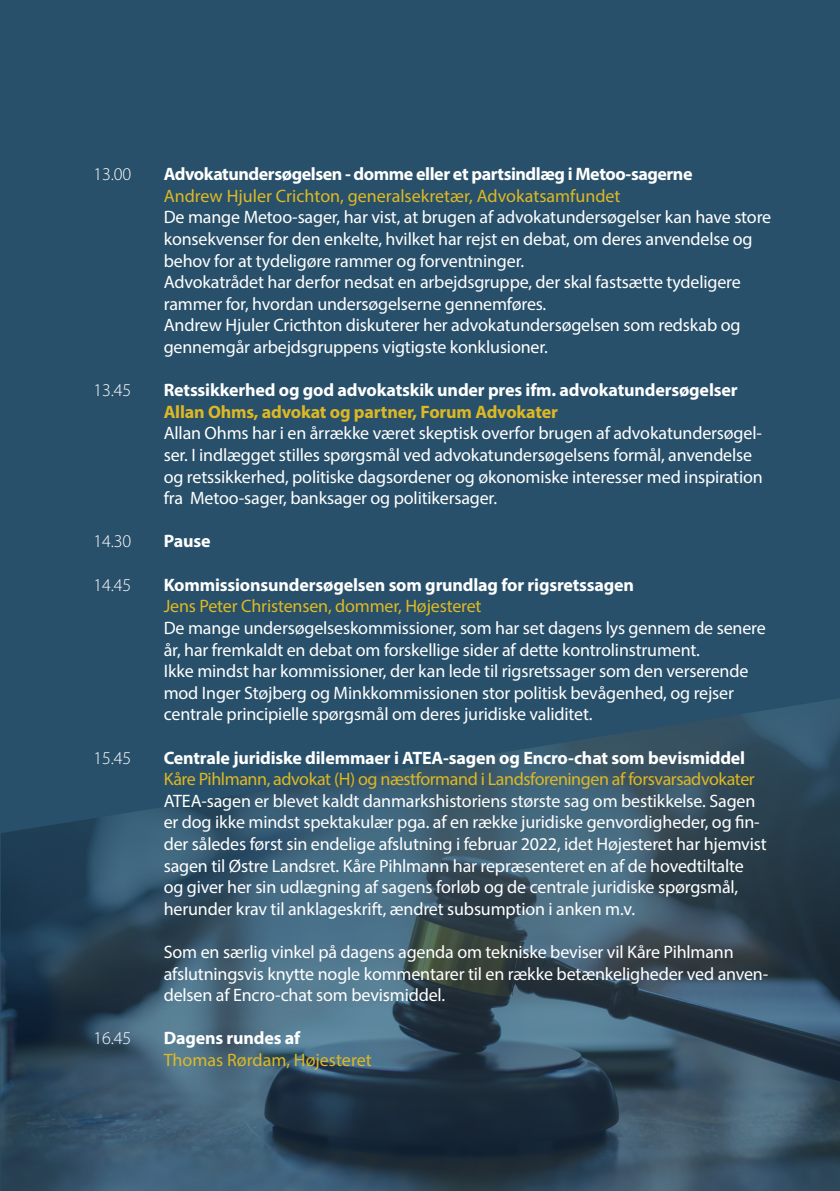
<style>
.page{position:relative;width:840px;height:1191px;background:#fff}
.page>*{position:absolute;margin:0;border:0;box-sizing:border-box;transform-origin:0 0}
.t1{font:18px/21.6px "Myriad Pro";letter-spacing:-.01em;color:#fff}
.t2{font:700 18px/21.6px "Myriad Pro";letter-spacing:-.01em;color:#fff}
.t3{font:18px "Myriad Pro";color:#ddb925}
.t4{font:18px "Myriad Pro";letter-spacing:-.025em;color:#ddb824}
.Brødtekst{font:300 18px "Myriad Pro";letter-spacing:-.01em;color:#fff}
.s1{color:#ddb824}
.s2{color:#ddb925}
</style>
<div class="page">
<div style="left:0;top:0;width:839px;height:1191px;background:#28506a"></div>
<img style="left:0;top:699px;width:839px;height:492px">
<p class="Brødtekst" style="left:93px;top:163px;width:39px">13.00</p>
<p class="Brødtekst" style="left:93px;top:379px;width:39px">13.45</p>
<p class="Brødtekst" style="left:93px;top:530px;width:39px">14.30</p>
<p class="Brødtekst" style="left:93px;top:574px;width:39px">14.45</p>
<p class="Brødtekst" style="left:93px;top:746px;width:39px">15.45</p>
<p class="Brødtekst" style="left:93px;top:1027px;width:39px">16.45</p>
<p class="t2" style="left:164px;top:163px;width:530px">Advokatundersøgelsen - domme eller et partsindlæg i Metoo-sagerne</p>
<p class="t3" style="left:164px;top:185px;width:458px">Andrew Hjuler Crichton, generalsekretær, Advokatsamfundet</p>
<p class="t1" style="left:164px;top:206px;width:608px">De mange Metoo-sager, har vist, at brugen af advokatundersøgelser kan have store konsekvenser for den enkelte, hvilket har rejst en debat, om deres anvendelse og behov for at tydeligøre rammer og forventninger.<br>Advokatrådet har derfor nedsat en arbejdsgruppe, der skal fastsætte tydeligere rammer for, hvordan undersøgelserne gennemføres.<br>Andrew Hjuler Cricthton diskuterer her advokatundersøgelsen som redskab og gennemgår arbejdsgruppens vigtigste konklusioner.</p>
<p class="t2" style="left:164px;top:379px;width:575px">Retssikkerhed og god advokatskik under pres ifm. advokatundersøgelser<br><span class="s1">Allan Ohms, advokat og partner, Forum Advokater</span></p>
<p class="t1" style="left:164px;top:422px;width:600px">Allan Ohms har i en årrække været skeptisk overfor brugen af advokatundersøgel&shy;ser. I indlægget stilles spørgsmål ved advokatundersøgelsens formål, anvendelse og retssikkerhed, politiske dagsordener og økonomiske interesser med inspiration fra Metoo-sager, banksager og politikersager.</p>
<p class="t2" style="left:164px;top:530px;width:48px">Pause</p>
<p class="t2" style="left:164px;top:573px;width:471px">Kommissionsundersøgelsen som grundlag for rigsretssagen</p>
<p class="t1" style="left:164px;top:595px;width:603px"><span class="s2">Jens Peter Christensen, dommer, Højesteret<br></span>De mange undersøgelseskommissioner, som har set dagens lys gennem de senere år, har fremkaldt en debat om forskellige sider af dette kontrolinstrument.<br>Ikke mindst har kommissioner, der kan lede til rigsretssager som den verserende mod Inger Støjberg og Minkkommissionen stor politisk bevågenhed, og rejser centrale principielle spørgsmål om deres juridiske validitet.</p>
<p class="t2" style="left:164px;top:746px;width:582px">Centrale juridiske dilemmaer i ATEA-sagen og Encro-chat som bevismiddel</p>
<p class="t4" style="left:164px;top:768px;width:592px">Kåre Pihlmann, advokat (H) og næstformand i Landsforeningen af forsvarsadvokater</p>
<p class="t1" style="left:164px;top:789px;width:604px">ATEA-sagen er blevet kaldt danmarkshistoriens største sag om bestikkelse. Sagen er dog ikke mindst spektakulær pga. af en række juridiske genvordigheder, og fin&shy;der således først sin endelige afslutning i februar 2022, idet Højesteret har hjemvist sagen til Østre Landsret. Kåre Pihlmann har repræsenteret en af de hovedtiltalte og giver her sin udlægning af sagens forløb og de centrale juridiske spørgsmål, herunder krav til anklageskrift, ændret subsumption i anken m.v.</p>
<p class="t1" style="left:164px;top:941px;width:605px">Som en særlig vinkel på dagens agenda om tekniske beviser vil Kåre Pihlmann afslutningsvis knytte nogle kommentarer til en række betænkeligheder ved anven&shy;delsen af Encro-chat som bevismiddel.</p>
<p class="t2" style="left:164px;top:1027px;width:138px">Dagens rundes af</p>
<p class="t3" style="left:164px;top:1049px;width:209px">Thomas Rørdam, Højesteret</p>
</div>
